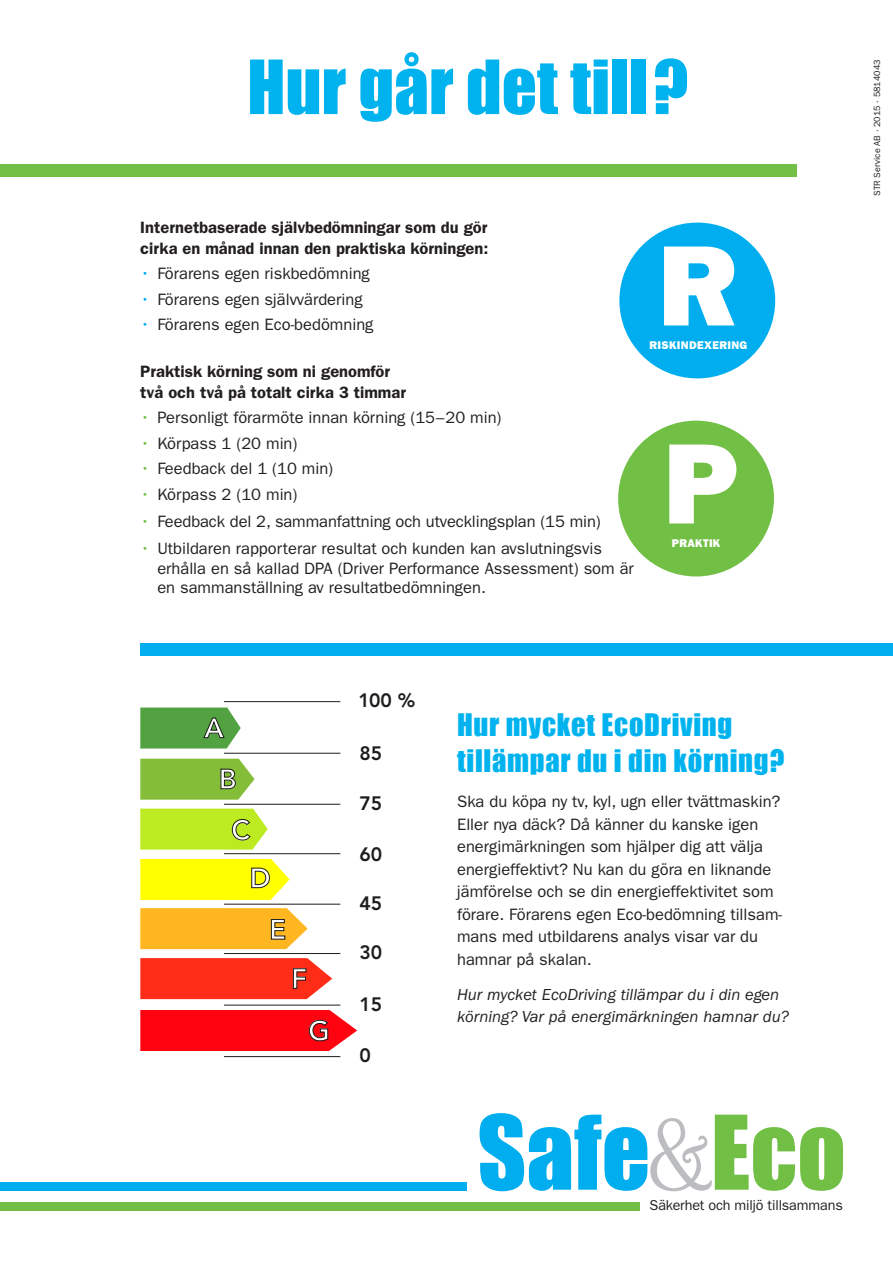
<style>
.page{position:relative;width:893px;height:1263px;background:#fff}
.page>*{position:absolute;margin:0;border:0;box-sizing:border-box;transform-origin:0 0}
.t1{font:115.05px/198px "ITC Franklin Gothic Std Hvy";color:#fff}
.t2{font:69px "Impact";color:#00b3ef}
.t3{font:28.5px/36px "Impact";letter-spacing:.025em;color:#00b3ef}
.t4{font:800 27.6px/51.4px "Avenir LT Std";color:#fff}
.t5{font:800 19.35px "Avenir LT Std";color:#1d1d1b}
.t6{font:16.5px/22.5px "ITC Franklin Gothic Std";color:#231f20}
.t7{font:600 16.5px/21px "ITC Franklin Gothic Std";color:#231f20}
.t8{font:italic 16.5px/22.5px "ITC Franklin Gothic Std";color:#231f20}
.t9{font:14.4px "ITC Franklin Gothic Std";letter-spacing:-.01em;color:#231f20}
.t10{font:11.25px "ITC Franklin Gothic Std Hvy";letter-spacing:.03em;color:#fff}
.t11{font:9px "ITC Franklin Gothic Std";color:#231f20}
.s1{color:#00aeef}
.s2{color:#71bf44}
</style>
<div class="page">
<div style="left:0;top:164px;width:797px;height:13px;background:#71bf44"></div>
<div style="left:140px;top:643px;width:753px;height:12px;background:#00aeef"></div>
<div style="left:619px;top:223px;width:156px;height:155px;background:#00aeef;border-radius:50%"></div>
<div style="left:618px;top:421px;width:156px;height:155px;background:#71bf44;border-radius:50%"></div>
<svg style="left:480px;top:1113px;width:363px;height:78px"></svg>
<div style="left:0;top:1202px;width:639px;height:9px;background:#71bf44"></div>
<div style="left:0;top:1182px;width:466px;height:9px;background:#00aeef"></div>
<svg style="left:140px;top:707px;width:101px;height:41px;background:#5fa651"></svg>
<svg style="left:140px;top:759px;width:115px;height:41px;background:#8bbf48"></svg>
<svg style="left:140px;top:809px;width:128px;height:41px;background:#bee830"></svg>
<svg style="left:140px;top:859px;width:150px;height:41px;background:#fafa11"></svg>
<svg style="left:140px;top:908px;width:168px;height:41px;background:#fbb830"></svg>
<svg style="left:140px;top:958px;width:192px;height:41px;background:#fc3a27"></svg>
<svg style="left:140px;top:1010px;width:217px;height:41px;background:#fc141f"></svg>
<hr style="left:224px;top:753px;width:116px;height:1px;background:#1d1d1b">
<hr style="left:224px;top:701px;width:116px;height:1px;background:#1d1d1b">
<hr style="left:224px;top:804px;width:116px;height:1px;background:#1d1d1b">
<hr style="left:224px;top:853px;width:116px;height:1px;background:#1d1d1b">
<hr style="left:224px;top:904px;width:116px;height:1px;background:#1d1d1b">
<hr style="left:224px;top:953px;width:116px;height:1px;background:#1d1d1b">
<hr style="left:224px;top:1005px;width:116px;height:1px;background:#1d1d1b">
<hr style="left:224px;top:1056px;width:116px;height:1px;background:#1d1d1b">
<h2 class="t2" style="left:247px;top:33px;width:443px">Hur går det till?</h2>
<p class="t7" style="left:140px;top:217px;width:350px">Internetbaserade självbedömningar som du gör cirka en månad innan den praktiska körningen:</p>
<p class="t6" style="left:140px;top:263px;width:231px"><span class="s1">•</span> Förarens egen riskbedömning</p>
<p class="t6" style="left:140px;top:288px;width:224px"><span class="s1">•</span> Förarens egen självvärdering</p>
<p class="t6" style="left:140px;top:314px;width:235px"><span class="s1">•</span> Förarens egen Eco-bedömning</p>
<p class="t7" style="left:140px;top:361px;width:267px">Praktisk körning som ni genomför två och två på totalt cirka 3 timmar</p>
<p class="t6" style="left:140px;top:407px;width:363px"><span class="s2">•</span> Personligt förarmöte innan körning (15–20 min)</p>
<p class="t6" style="left:140px;top:432px;width:159px"><span class="s2">•</span> Körpass 1 (20 min)</p>
<p class="t6" style="left:140px;top:458px;width:194px"><span class="s2">•</span> Feedback del 1 (10 min)</p>
<p class="t6" style="left:140px;top:483px;width:159px"><span class="s2">•</span> Körpass 2 (10 min)</p>
<p class="t6" style="left:140px;top:510px;width:462px"><span class="s2">•</span> Feedback del 2, sammanfattning och utvecklingsplan (15 min)</p>
<p class="t6" style="left:157px;top:538px;width:478px;line-height:19.8px;text-indent:-17px"><span class="s2">•</span> Utbildaren rapporterar resultat och kunden kan avslutningsvis erhålla en så kallad DPA (Driver Performance Assessment) som är en sammanställning av resultatbedömningen.</p>
<h1 class="t1" style="left:658px;top:187px;width:83px">R<br>P</h1>
<p class="t10" style="left:649px;top:339px;width:99px">RISKINDEXERING</p>
<p class="t10" style="left:672px;top:537px;width:50px">PRAKTIK</p>
<h3 class="t4" style="left:204px;top:702px;width:21px">A</h3>
<h3 class="t4" style="left:219px;top:753px;width:19px">B</h3>
<h3 class="t4" style="left:231px;top:804px;width:20px">C</h3>
<h3 class="t4" style="left:269px;top:852px;width:18px;text-indent:-20px">D<br>E</h3>
<h3 class="t4" style="left:291px;top:953px;width:17px">F</h3>
<h3 class="t4" style="left:308px;top:1005px;width:23px">G</h3>
<p class="t5" style="left:359px;top:689px;width:58px">100 %</p>
<p class="t5" style="left:360px;top:741px;width:24px">85</p>
<p class="t5" style="left:360px;top:792px;width:24px">75</p>
<p class="t5" style="left:360px;top:843px;width:24px">60</p>
<p class="t5" style="left:360px;top:892px;width:24px">45</p>
<p class="t5" style="left:360px;top:941px;width:24px">30</p>
<p class="t5" style="left:360px;top:993px;width:24px">15</p>
<p class="t5" style="left:360px;top:1044px;width:13px">0</p>
<h3 class="t3" style="left:457px;top:706px;width:329px">Hur mycket EcoDriving tillämpar du i din körning?</h3>
<p class="t6" style="left:457px;top:790px;width:327px">Ska du köpa ny tv, kyl, ugn eller tvättmaskin?<br>Eller nya däck? Då känner du kanske igen energimärkningen som hjälper dig att välja energieffektivt? Nu kan du göra en liknande jämförelse och se din energieffektivitet som förare. Förarens egen Eco-bedömning tillsam&shy;mans med utbildarens analys visar var du hamnar på skalan.</p>
<p class="t8" style="left:457px;top:983px;width:333px">Hur mycket EcoDriving tillämpar du i din egen körning? Var på energimärkningen hamnar du?</p>
<p class="t11" style="left:872px;top:196px;width:138px;rotate:-90deg">STR Service AB · 2015 · 5814043</p>
<p class="t9" style="left:650px;top:1197px;width:195px">Säkerhet och miljö tillsammans</p>
</div>
